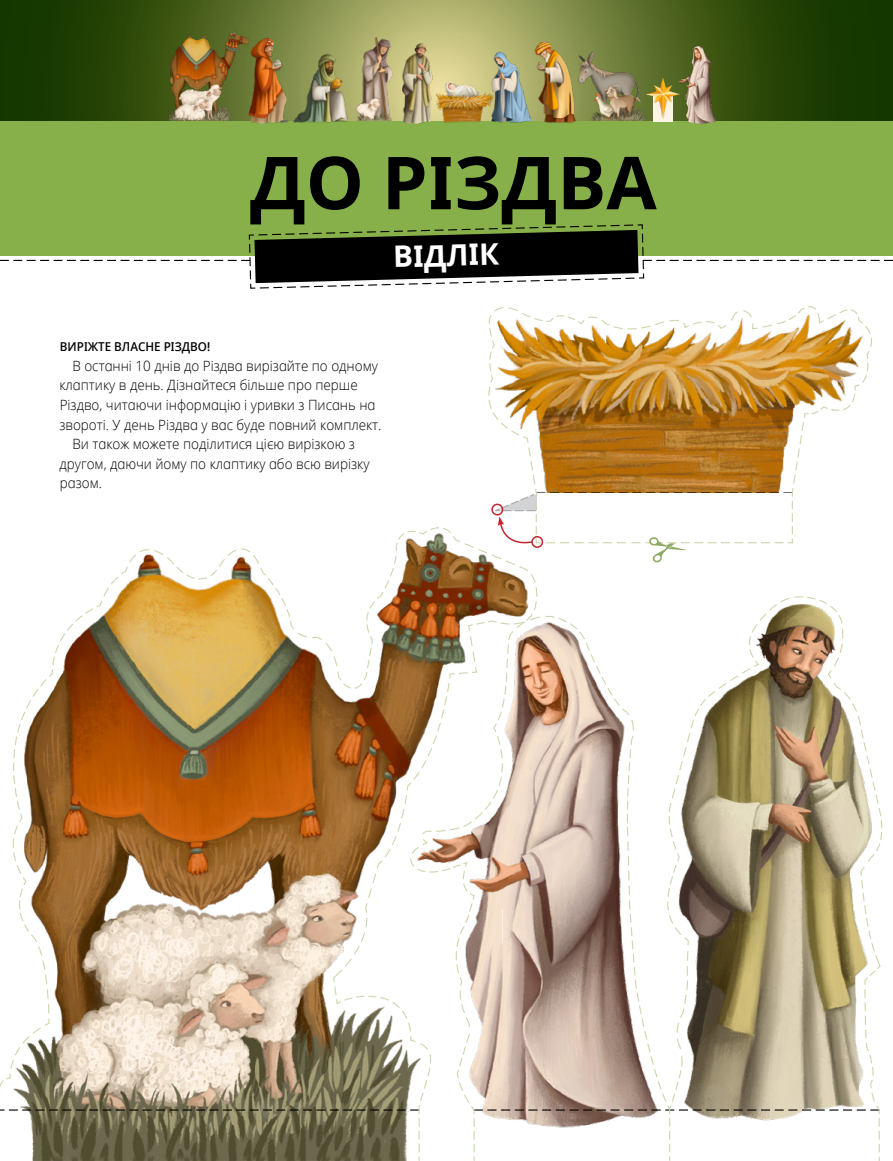
<style>
.page{position:relative;width:893px;height:1161px;background:#fff}
.page>*{position:absolute;margin:0;border:0;box-sizing:border-box;transform-origin:0 0}
.Art__Title{font:700 73.05px "Dots Solidlds Lat";color:#000}
.Art__Title-2{font:700 29.7px "Dots Solidlds Lat";color:#fff}
.Art__Next_Para_LANG{font:300 14.1px/19.6px "Dots Solidlds Lat";color:#000;scale:.95 1}
.Art__FIrst_Para_LANG{font:600 12.3px "Dots Solidlds Lat";color:#000;scale:.95 1}
</style>
<div class="page">
<svg style="left:537px;top:1110px;width:130px;height:18px"></svg>
<svg style="left:667px;top:1110px;width:213px;height:51px"></svg>
<img style="left:0;top:0;width:893px;height:1110px">
<img style="left:0;top:530px;width:537px;height:631px">
<img style="left:26px;top:1154px;width:388px;height:7px">
<p class="Art__Title" style="left:250px;top:128px;width:408px">ДО РІЗДВА</p>
<p class="Art__Title-2" style="left:393px;top:234px;width:107px;rotate:-1deg">ВІДЛІК</p>
<p class="Art__FIrst_Para_LANG" style="left:60px;top:337px;width:160px">ВИРІЖТЕ ВЛАСНЕ РІЗДВО!</p>
<p class="Art__Next_Para_LANG" style="left:59px;top:356px;width:341px;text-indent:13px">В останні 10 днів до Різдва вирізайте по одному клаптику в день. Дізнайтеся більше про перше Різдво, читаючи інформацію і уривки з Писань на звороті. У день Різдва у вас буде повний комплект.</p>
<p class="Art__Next_Para_LANG" style="left:60px;top:434px;width:328px;text-indent:13px">Ви також можете поділитися цією вирізкою з другом, даючи йому по клаптику або всю вирізку разом.</p>
</div>
